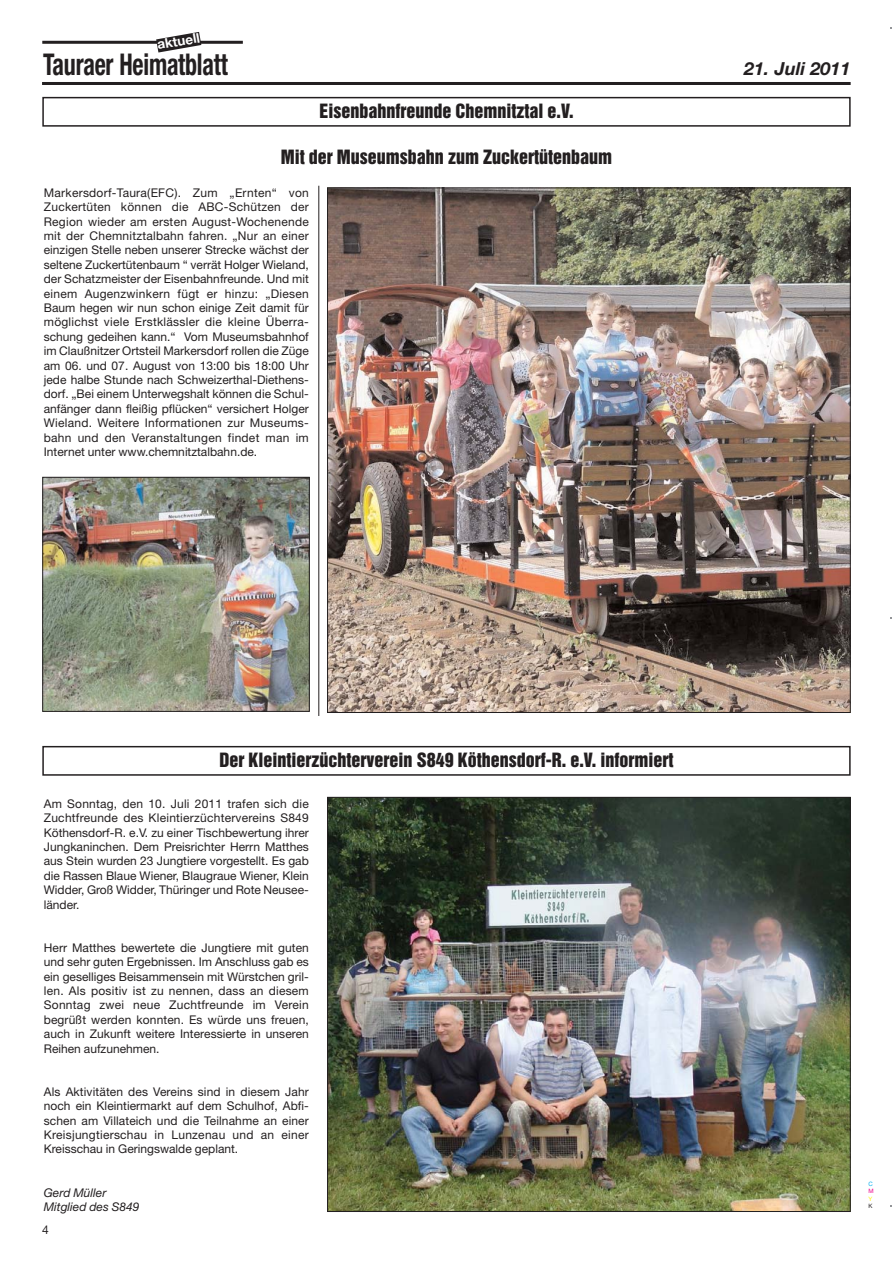
<style>
.page{position:relative;width:893px;height:1263px;background:#fff}
.page>*{position:absolute;margin:0;border:0;box-sizing:border-box;transform-origin:0 0}
.t1{font:700 condensed 30px "Helvetica Neue";letter-spacing:-.01em;color:#231f20;scale:.8 1}
.t2{font:18px "Helvetica Inserat";color:#231f20}
.t3{font:italic 700 18px "Helvetica Neue";color:#231f20}
.t4{font:700 13.5px "Helvetica Neue";color:#fff}
.t5{font:12px/14.4px "Helvetica Neue";color:#231f20;text-align:justify}
.t6{font:italic 12px/14.4px "Helvetica Neue";color:#231f20}
.t7{font:6px "Helvetica Neue";color:#00adef}
.t8{font:6px "Helvetica Neue";color:#ec008c}
.t9{font:6px "Helvetica Neue";color:#fff200}
.t10{font:6px "Helvetica Neue";color:#231f20}
</style>
<div class="page">
<hr style="left:42px;top:82px;width:808px;height:3px;background:#231f20">
<hr style="left:42px;top:41px;width:201px;height:3px;background:#231f20">
<svg style="left:156px;top:32px;width:45px;height:21px"></svg>
<hr style="left:318px;top:186px;width:1px;height:530px;background:#231f20">
<div style="left:42px;top:97px;width:808px;height:30px;border:2px solid #231f20"></div>
<img style="left:329px;top:190px;width:519px;height:521px">
<img style="left:44px;top:479px;width:264px;height:231px">
<div style="left:42px;top:477px;width:268px;height:235px;border:1px solid #231f20"></div>
<div style="left:42px;top:746px;width:808px;height:30px;border:2px solid #231f20"></div>
<img style="left:329px;top:799px;width:519px;height:411px">
<p class="t4" style="left:156px;top:40px;width:44px;rotate:-10deg">aktuell</p>
<h1 class="t1" style="left:43px;top:53px;width:232px">Tauraer Heimatblatt</h1>
<h2 class="t3" style="left:744px;top:62px;width:108px">21. Juli 2011</h2>
<h2 class="t2" style="left:319px;top:104px;width:256px">Eisenbahnfreunde Chemnitztal e.V.</h2>
<h2 class="t2" style="left:281px;top:149px;width:333px">Mit der Museumsbahn zum Zuckertütenbaum</h2>
<p class="t5" style="left:44px;top:186px;width:266px">Markersdorf-Taura(EFC). Zum „Ernten“ von Zuckertüten können die ABC-Schützen der Region wieder am ersten August-Wochenende mit der Chemnitztalbahn fahren. „Nur an einer einzigen Stelle neben unserer Strecke wächst der seltene Zuckertütenbaum “ verrät Holger Wieland, der Schatzmeister der Eisenbahnfreunde. Und mit einem Augenzwinkern fügt er hinzu: „Diesen Baum hegen wir nun schon einige Zeit damit für möglichst viele Erstklässler die kleine Überra&shy;schung gedeihen kann.“ Vom Museumsbahnhof im Claußnitzer Ortsteil Markersdorf rollen die Züge am 06. und 07. August von 13:00 bis 18:00 Uhr jede halbe Stunde nach Schweizerthal-Diethens&shy;dorf. „Bei einem Unterwegshalt können die Schul&shy;anfänger dann fleißig pflücken“ versichert Holger Wieland. Weitere Informationen zur Museums&shy;bahn und den Veranstaltungen findet man im Internet unter www.chemnitztalbahn.de.</p>
<h2 class="t2" style="left:219px;top:753px;width:455px">Der Kleintierzüchterverein S849 Köthensdorf-R. e.V. informiert</h2>
<p class="t5" style="left:44px;top:797px;width:266px">Am Sonntag, den 10. Juli 2011 trafen sich die Zuchtfreunde des Kleintierzüchtervereins S849<br>Köthensdorf-R. e.V. zu einer Tischbewertung ihrer Jungkaninchen. Dem Preisrichter Herrn Matthes aus Stein wurden 23 Jungtiere vorgestellt. Es gab die Rassen Blaue Wiener, Blaugraue Wiener, Klein Widder, Groß Widder, Thüringer und Rote Neusee&shy;länder.</p>
<p class="t5" style="left:44px;top:941px;width:266px">Herr Matthes bewertete die Jungtiere mit guten und sehr guten Ergebnissen. Im Anschluss gab es ein geselliges Beisammensein mit Würstchen gril&shy;len. Als positiv ist zu nennen, dass an diesem Sonntag zwei neue Zuchtfreunde im Verein begrüßt werden konnten. Es würde uns freuen, auch in Zukunft weitere Interessierte in unseren Reihen aufzunehmen.</p>
<p class="t5" style="left:44px;top:1085px;width:266px">Als Aktivitäten des Vereins sind in diesem Jahr noch ein Kleintiermarkt auf dem Schulhof, Abfi&shy;schen am Villateich und die Teilnahme an einer Kreisjungtierschau in Lunzenau und an einer Kreisschau in Geringswalde geplant.</p>
<p class="t6" style="left:44px;top:1186px;width:97px">Gerd Müller<br>Mitglied des S849</p>
<p class="t5" style="left:42px;top:1224px;width:8px">4</p>
<p class="t7" style="left:868px;top:1182px;width:6px">C</p>
<p class="t8" style="left:868px;top:1189px;width:7px">M</p>
<p class="t9" style="left:868px;top:1196px;width:5px">Y</p>
<p class="t10" style="left:868px;top:1204px;width:6px">K</p>
</div>
